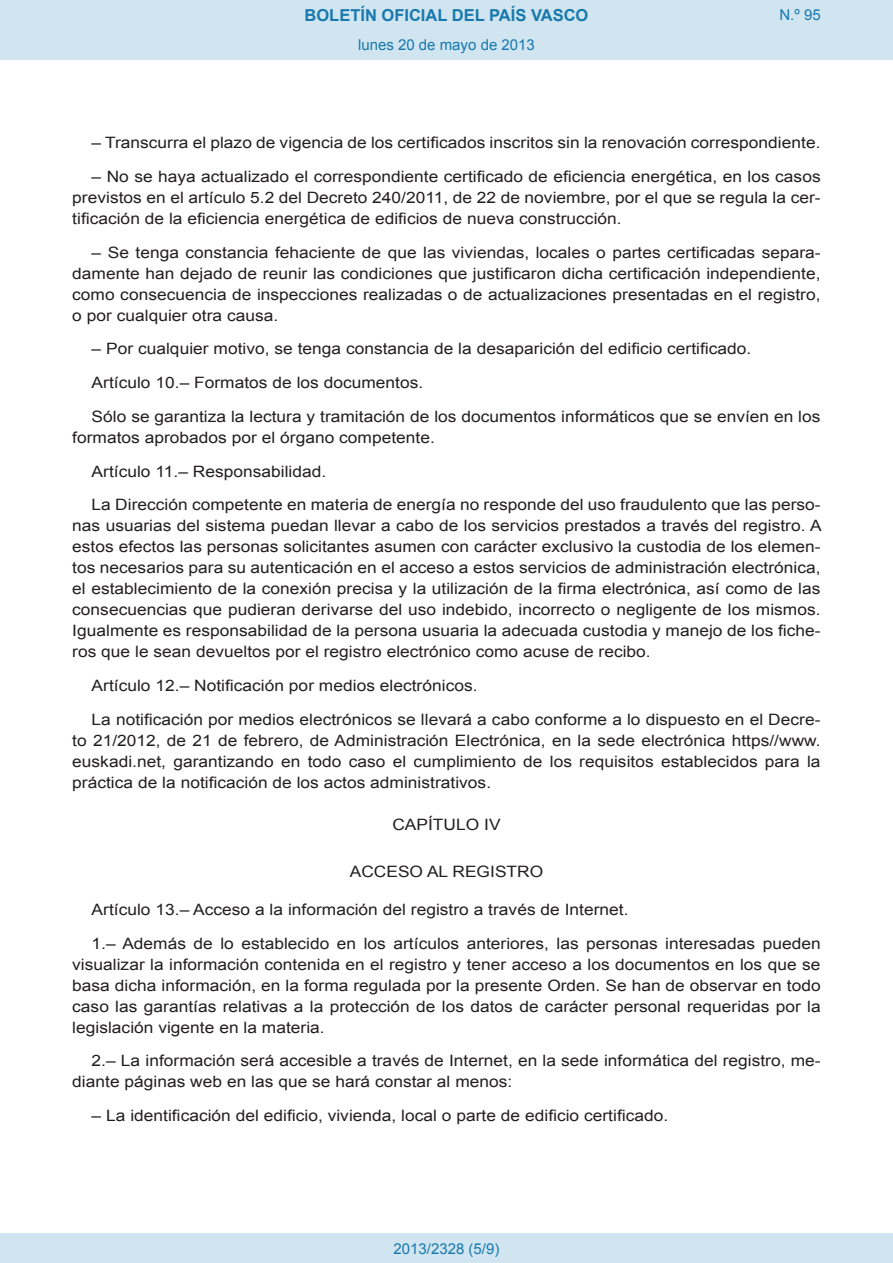
<style>
.page{position:relative;width:893px;height:1263px;background:#fff}
.page>*{position:absolute;margin:0;border:0;box-sizing:border-box;transform-origin:0 0}
.t1{font:700 16.5px "Arial";color:#1879ad}
.BOPVDetalle{font:15.6px/21px "Arial";color:#231f20;text-align:justify;scale:1.11 1}
.BOPVClave{font:15.6px "Arial";color:#231f20;scale:1.11 1}
.Paginacion_Centro{font:15px "Arial";color:#1879ad}
</style>
<div class="page">
<div style="left:0;top:0;width:893px;height:60px;background:#d0e5f0"></div>
<div style="left:0;top:1233px;width:893px;height:30px;background:#d0e5f0"></div>
<p class="t1" style="left:305px;top:4px;width:285px">BOLETÍN OFICIAL DEL PAÍS VASCO</p>
<p class="Paginacion_Centro" style="left:358px;top:35px;width:178px">lunes 20 de mayo de 2013</p>
<p class="Paginacion_Centro" style="left:779px;top:5px;width:43px">N.º 95</p>
<p class="BOPVDetalle" style="left:92px;top:132px;width:658px">– Transcurra el plazo de vigencia de los certificados inscritos sin la renovación correspondiente.</p>
<p class="BOPVDetalle" style="left:72px;top:166px;width:676px;text-indent:19px">– No se haya actualizado el correspondiente certificado de eficiencia energética, en los casos previstos en el artículo 5.2 del Decreto 240/2011, de 22 de noviembre, por el que se regula la cer&shy;tificación de la eficiencia energética de edificios de nueva construcción.</p>
<p class="BOPVDetalle" style="left:72px;top:242px;width:676px;text-indent:19px">– Se tenga constancia fehaciente de que las viviendas, locales o partes certificadas separa&shy;damente han dejado de reunir las condiciones que justificaron dicha certificación independiente, como consecuencia de inspecciones realizadas o de actualizaciones presentadas en el registro, o por cualquier otra causa.</p>
<p class="BOPVDetalle" style="left:92px;top:339px;width:596px">– Por cualquier motivo, se tenga constancia de la desaparición del edificio certificado.</p>
<p class="BOPVDetalle" style="left:92px;top:372px;width:300px">Artículo 10.– Formatos de los documentos.</p>
<p class="BOPVDetalle" style="left:72px;top:406px;width:676px;text-indent:19px">Sólo se garantiza la lectura y tramitación de los documentos informáticos que se envíen en los formatos aprobados por el órgano competente.</p>
<p class="BOPVDetalle" style="left:92px;top:461px;width:213px">Artículo 11.– Responsabilidad.</p>
<p class="BOPVDetalle" style="left:72px;top:495px;width:676px;text-indent:19px">La Dirección competente en materia de energía no responde del uso fraudulento que las perso&shy;nas usuarias del sistema puedan llevar a cabo de los servicios prestados a través del registro. A estos efectos las personas solicitantes asumen con carácter exclusivo la custodia de los elemen&shy;tos necesarios para su autenticación en el acceso a estos servicios de administración electrónica, el establecimiento de la conexión precisa y la utilización de la firma electrónica, así como de las consecuencias que pudieran derivarse del uso indebido, incorrecto o negligente de los mismos.<br>Igualmente es responsabilidad de la persona usuaria la adecuada custodia y manejo de los fiche&shy;ros que le sean devueltos por el registro electrónico como acuse de recibo.</p>
<p class="BOPVDetalle" style="left:92px;top:675px;width:349px">Artículo 12.– Notificación por medios electrónicos.</p>
<p class="BOPVDetalle" style="left:72px;top:709px;width:676px;text-indent:19px">La notificación por medios electrónicos se llevará a cabo conforme a lo dispuesto en el Decre&shy;to 21/2012, de 21 de febrero, de Administración Electrónica, en la sede electrónica https//www. euskadi.net, garantizando en todo caso el cumplimiento de los requisitos establecidos para la práctica de la notificación de los actos administrativos.</p>
<p class="BOPVClave" style="left:392px;top:814px;width:99px">CAPÍTULO IV</p>
<p class="BOPVClave" style="left:350px;top:861px;width:176px">ACCESO AL REGISTRO</p>
<p class="BOPVDetalle" style="left:92px;top:899px;width:485px">Artículo 13.– Acceso a la información del registro a través de Internet.</p>
<p class="BOPVDetalle" style="left:72px;top:933px;width:676px;text-indent:19px">1.– Además de lo establecido en los artículos anteriores, las personas interesadas pueden visualizar la información contenida en el registro y tener acceso a los documentos en los que se basa dicha información, en la forma regulada por la presente Orden. Se han de observar en todo caso las garantías relativas a la protección de los datos de carácter personal requeridas por la legislación vigente en la materia.</p>
<p class="BOPVDetalle" style="left:72px;top:1050px;width:676px;text-indent:19px">2.– La información será accesible a través de Internet, en la sede informática del registro, me&shy;diante páginas web en las que se hará constar al menos:</p>
<p class="BOPVDetalle" style="left:92px;top:1105px;width:521px">– La identificación del edificio, vivienda, local o parte de edificio certificado.</p>
<p class="Paginacion_Centro" style="left:393px;top:1238px;width:107px">2013/2328 (5/9)</p>
</div>
